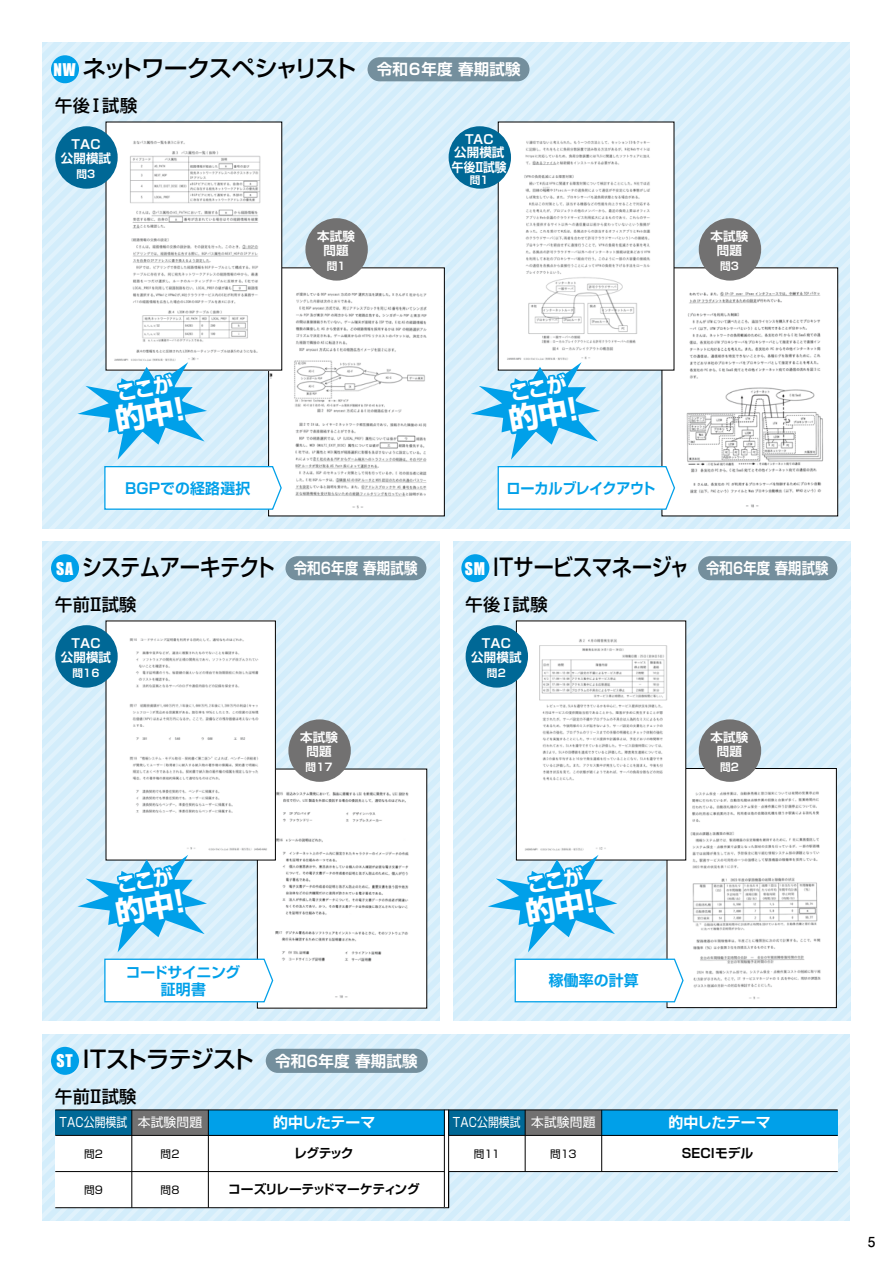
<style>
.page{position:relative;width:893px;height:1263px;background:#fff}
.page>*{position:absolute;margin:0;border:0;box-sizing:border-box;transform-origin:0 0}
.t1{font:500 23.4px "Shin Go Pro";letter-spacing:-.015em;color:#000;scale:.86 1}
.t2{font:500 23.4px "Shin Go Pro";letter-spacing:-.085em;color:#000}
.t3{font:500 23.4px "Shin Go Pro";letter-spacing:-.04em;color:#000;scale:.87 1}
.t4{font:500 23.4px "Shin Go Pro";letter-spacing:-.04em;color:#000}
.t5{font:500 17.25px "Shin Go Pro";letter-spacing:-.06em;color:#000}
.t6{font:700 15.45px "Shin Go Pro De";letter-spacing:.01em;color:#fff}
.t7{font:700 15.45px "Shin Go Pro De";letter-spacing:.01em;color:#fff;scale:.87 1}
.t8{font:700 14.85px/17px "Shin Go Pro De";letter-spacing:-.01em;color:#00a0e9;text-align:center}
.t9{font:700 14.85px "Shin Go Pro De";letter-spacing:-.015em;color:#fff}
.t10{font:700 14.85px "Shin Go Pro De";letter-spacing:-.01em;color:#00a0e9;scale:.95 1}
.t11{font:700 14.85px "Shin Go Pro De";letter-spacing:.01em;color:#00a0e9}
.t12{font:700 13.8px "Futo Go B101 Pro";color:#000}
.t13{font:700 12.75px "Shin Go Pro De";letter-spacing:-.015em;color:#000}
.t14{font:12.75px "Shin Go Pro";letter-spacing:.01em;color:#fff;scale:.85 1}
.t15{font:12.75px "Shin Go Pro";letter-spacing:.01em;color:#fff}
.t16{font:700 12.75px "Shin Go Pro De";letter-spacing:.01em;color:#000}
.t17{font:700 12.75px "Shin Go Pro De";letter-spacing:-.08em;color:#fff;scale:.92 1}
.t18{font:700 12.45px/14.5px "Shin Go Pro De";letter-spacing:.01em;color:#fff;text-align:center}
.t19{font:700 10.65px "Shin Go Pro De";letter-spacing:.01em;color:#fff}
.t20{font:10.65px "Shin Go Pro";letter-spacing:.01em;color:#000}
.s1{font-family:"Impact";font-weight:400;font-size:16.05px;color:#fff}
.s2{font-family:"Shin Go Pro De";font-weight:700;font-size:15.45px;color:#fff}
</style>
<div class="page">
<div style="left:43px;top:43px;width:807px;height:486px;background:linear-gradient(to right,#d6edf8,#d7edf9)"></div>
<img style="left:664px;top:270px;width:172px;height:244px">
<div style="left:662px;top:268px;width:176px;height:248px;border:1px solid #000"></div>
<img style="left:500px;top:124px;width:172px;height:238px">
<div style="left:51px;top:55px;width:28px;height:28px;background:#00a0e9;border-radius:50%"></div>
<div style="left:367px;top:57px;width:162px;height:24px;background:#748f9d;border-radius:12px"></div>
<img style="left:270px;top:270px;width:173px;height:244px">
<div style="left:268px;top:268px;width:177px;height:248px;border:1px solid #000"></div>
<img style="left:108px;top:124px;width:172px;height:238px">
<div style="left:43px;top:1034px;width:807px;height:186px;background:linear-gradient(to right,#d6edf9,#d8effb)"></div>
<div style="left:51px;top:1047px;width:28px;height:28px;background:#00a0e9;border-radius:50%"></div>
<div style="left:132px;top:1110px;width:76px;height:25px;background:#727171"></div>
<div style="left:55px;top:1110px;width:77px;height:25px;background:#006896"></div>
<div style="left:444px;top:1110px;width:5px;height:98px;background:#fff"></div>
<div style="left:55px;top:1135px;width:389px;height:73px;background:#fff"></div>
<div style="left:208px;top:1110px;width:236px;height:25px;background:#00a0e9"></div>
<hr style="left:55px;top:1135px;width:389px;height:1px;background:#000">
<hr style="left:55px;top:1171px;width:389px;height:1px;background:#000">
<hr style="left:55px;top:1207px;width:389px;height:1px;background:#000">
<hr style="left:132px;top:1110px;width:1px;height:98px;background:#000">
<hr style="left:208px;top:1110px;width:1px;height:98px;background:#000">
<hr style="left:444px;top:1110px;width:1px;height:98px;background:#000">
<div style="left:525px;top:1110px;width:77px;height:25px;background:#727171"></div>
<div style="left:449px;top:1110px;width:76px;height:25px;background:#006896"></div>
<div style="left:449px;top:1135px;width:389px;height:36px;background:#fff"></div>
<div style="left:602px;top:1110px;width:236px;height:25px;background:#00a0e9"></div>
<hr style="left:449px;top:1135px;width:389px;height:1px;background:#000">
<hr style="left:449px;top:1171px;width:389px;height:1px;background:#000">
<hr style="left:525px;top:1110px;width:1px;height:61px;background:#000">
<hr style="left:601px;top:1110px;width:1px;height:61px;background:#000">
<hr style="left:448px;top:1110px;width:1px;height:98px;background:#000">
<hr style="left:55px;top:1110px;width:389px;height:1px;background:#000">
<hr style="left:449px;top:1110px;width:389px;height:1px;background:#000">
<div style="left:266px;top:1049px;width:162px;height:24px;background:#748f9d;border-radius:12px"></div>
<div style="left:55px;top:126px;width:63px;height:63px;background:#006896;border-radius:50%"></div>
<div style="left:305px;top:218px;width:63px;height:63px;background:#727171;border-radius:50%"></div>
<div style="left:699px;top:218px;width:62px;height:63px;background:#727171;border-radius:50%"></div>
<div style="left:449px;top:126px;width:62px;height:63px;background:#006896;border-radius:50%"></div>
<div style="left:43px;top:541px;width:397px;height:480px;background:linear-gradient(to right,#d8eefb,#d7edf9)"></div>
<img style="left:259px;top:771px;width:166px;height:235px">
<div style="left:51px;top:554px;width:28px;height:28px;background:#00a0e9;border-radius:50%"></div>
<div style="left:288px;top:719px;width:63px;height:63px;background:#727171;border-radius:50%"></div>
<img style="left:108px;top:623px;width:166px;height:232px">
<div style="left:106px;top:621px;width:170px;height:239px;border:1px solid #000"></div>
<div style="left:55px;top:625px;width:63px;height:63px;background:#006896;border-radius:50%"></div>
<div style="left:453px;top:541px;width:397px;height:480px;background:linear-gradient(to right,#d8effb,#d8effb)"></div>
<div style="left:461px;top:554px;width:28px;height:28px;background:#00a0e9;border-radius:50%"></div>
<div style="left:698px;top:556px;width:139px;height:24px;background:#748f9d;border-radius:12px"></div>
<img style="left:669px;top:770px;width:166px;height:236px">
<div style="left:667px;top:768px;width:170px;height:240px;border:1px solid #000"></div>
<div style="left:699px;top:719px;width:62px;height:63px;background:#727171;border-radius:50%"></div>
<div style="left:285px;top:556px;width:141px;height:24px;background:#748f9d;border-radius:12px"></div>
<img style="left:518px;top:623px;width:166px;height:232px">
<div style="left:516px;top:621px;width:170px;height:239px;border:1px solid #000"></div>
<div style="left:466px;top:625px;width:62px;height:63px;background:#006896;border-radius:50%"></div>
<svg style="left:77px;top:362px;width:205px;height:148px"></svg>
<svg style="left:471px;top:362px;width:205px;height:148px"></svg>
<svg style="left:77px;top:855px;width:197px;height:148px"></svg>
<svg style="left:488px;top:855px;width:196px;height:148px"></svg>
<h1 class="t2" style="left:54px;top:48px;width:304px"><span class="s1">NW</span> ネットワークスペシャリスト</h1>
<h2 class="t5" style="left:55px;top:91px;width:83px">午後Ⅰ試験</h2>
<p class="t18" style="left:61px;top:135px;width:52px">TAC<br>公開模試</p>
<p class="t19" style="left:77px;top:165px;width:20px">問3</p>
<p class="t18" style="left:317px;top:227px;width:39px">本試験問題</p>
<p class="t19" style="left:327px;top:257px;width:20px">問1</p>
<p class="t6" style="left:377px;top:57px;width:145px">令和6年度 春期試験</p>
<p class="t18" style="left:454px;top:131px;width:52px;line-height:13.2px">TAC<br>公開模試</p>
<p class="t17" style="left:452px;top:156px;width:61px">午後Ⅱ試験</p>
<p class="t19" style="left:470px;top:171px;width:20px">問1</p>
<p class="t18" style="left:711px;top:227px;width:39px">本試験問題</p>
<p class="t19" style="left:720px;top:257px;width:20px">問3</p>
<p class="t11" style="left:125px;top:476px;width:127px">BGPでの経路選択</p>
<p class="t10" style="left:507px;top:476px;width:158px">ローカルブレイクアウト</p>
<h1 class="t3" style="left:56px;top:547px;width:253px"><span class="s1">SA</span> システムアーキテクト</h1>
<p class="t7" style="left:294px;top:555px;width:144px">令和6年度 春期試験</p>
<h1 class="t1" style="left:465px;top:547px;width:424px"><span class="s1">SM</span> ITサービスマネージャ <span class="s2">令和6年度 春期試験</span></h1>
<h2 class="t5" style="left:55px;top:590px;width:83px">午前Ⅱ試験</h2>
<h2 class="t5" style="left:466px;top:590px;width:83px">午後Ⅰ試験</h2>
<p class="t18" style="left:61px;top:634px;width:52px">TAC<br>公開模試</p>
<p class="t19" style="left:72px;top:664px;width:28px">問16</p>
<p class="t18" style="left:471px;top:634px;width:52px">TAC<br>公開模試</p>
<p class="t19" style="left:487px;top:664px;width:20px">問2</p>
<p class="t18" style="left:300px;top:728px;width:39px">本試験問題</p>
<p class="t19" style="left:306px;top:758px;width:28px">問17</p>
<p class="t18" style="left:711px;top:728px;width:39px">本試験問題</p>
<p class="t19" style="left:720px;top:758px;width:20px">問2</p>
<p class="t8" style="left:126px;top:962px;width:116px">コードサイニング証明書</p>
<h1 class="t4" style="left:57px;top:1040px;width:199px"><span class="s1">ST</span> ITストラテジスト</h1>
<h2 class="t5" style="left:55px;top:1083px;width:83px">午前Ⅱ試験</h2>
<p class="t6" style="left:275px;top:1048px;width:144px">令和6年度 春期試験</p>
<p class="t14" style="left:60px;top:1112px;width:81px">TAC公開模試</p>
<p class="t9" style="left:273px;top:1110px;width:104px">的中したテーマ</p>
<p class="t15" style="left:138px;top:1112px;width:66px">本試験問題</p>
<p class="t20" style="left:84px;top:1145px;width:20px">問2</p>
<p class="t20" style="left:84px;top:1181px;width:20px">問9</p>
<p class="t20" style="left:161px;top:1145px;width:20px">問2</p>
<p class="t20" style="left:161px;top:1181px;width:20px">問8</p>
<p class="t13" style="left:294px;top:1143px;width:61px">レグテック</p>
<p class="t13" style="left:228px;top:1179px;width:193px">コーズリレーテッドマーケティング</p>
<p class="t8" style="left:549px;top:970px;width:92px">稼働率の計算</p>
<p class="t14" style="left:453px;top:1112px;width:81px">TAC公開模試</p>
<p class="t9" style="left:668px;top:1110px;width:104px">的中したテーマ</p>
<p class="t15" style="left:531px;top:1112px;width:66px">本試験問題</p>
<p class="t20" style="left:474px;top:1145px;width:28px">問11</p>
<p class="t16" style="left:682px;top:1143px;width:73px">SECIモデル</p>
<p class="t20" style="left:550px;top:1145px;width:28px">問13</p>
<p class="t12" style="left:868px;top:1230px;width:9px">5</p>
</div>
